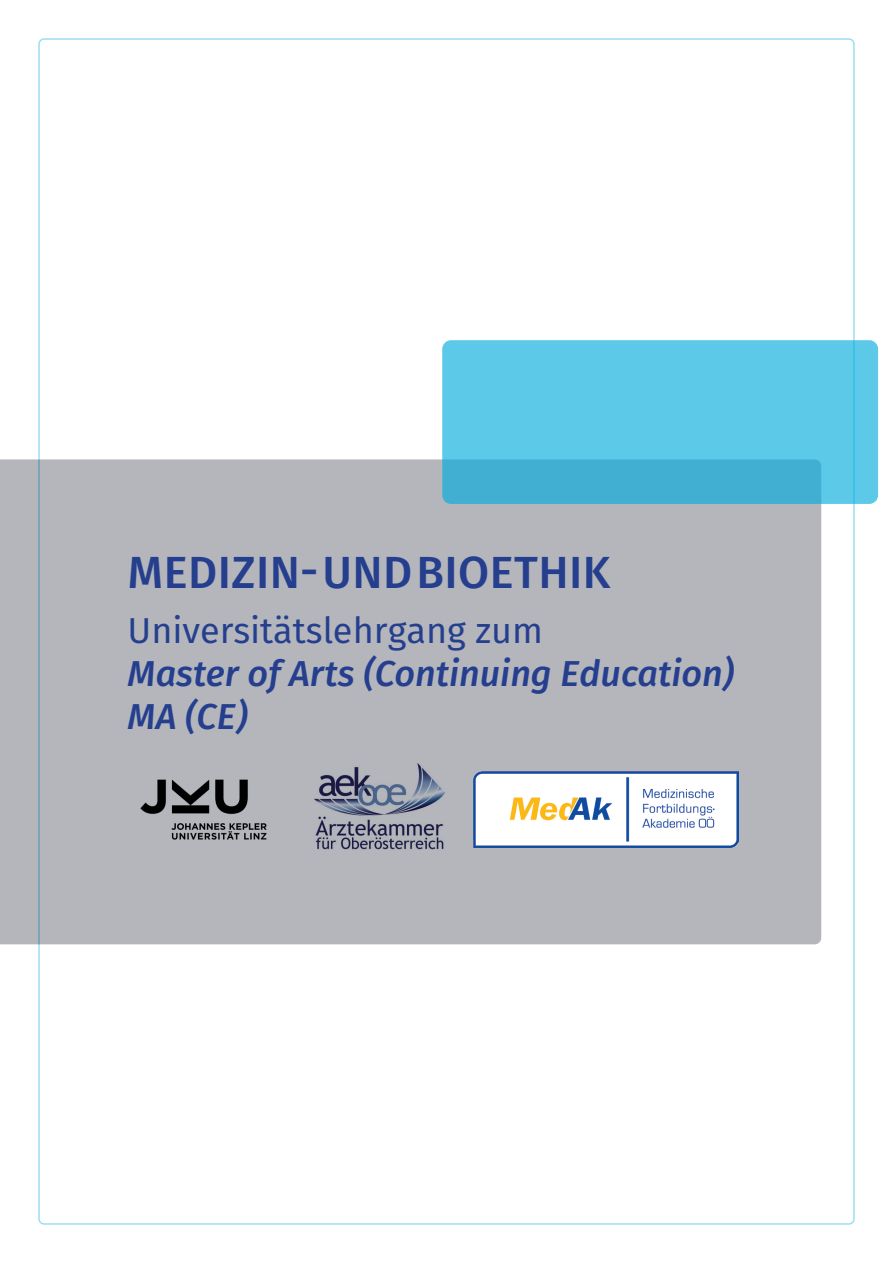
<style>
.page{position:relative;width:893px;height:1263px;background:#fff}
.page>*{position:absolute;margin:0;border:0;box-sizing:border-box;transform-origin:0 0}
.t1{font:500 45px "Fira Sans";letter-spacing:.01em;color:#253f8e}
.t2{font:italic 500 36px "Fira Sans";color:#253f8e}
.t3{font:36px "Fira Sans";color:#253f8e}
</style>
<div class="page">
<div style="left:0;top:459px;width:821px;height:485px;background:#b4b6bc"></div>
<svg style="left:443px;top:341px;width:434px;height:162px;background:#55c2e3"></svg>
<div style="left:442px;top:340px;width:436px;height:164px;border:2px solid #00acdd;border-radius:8px"></div>
<img style="left:133px;top:761px;width:151px;height:93px">
<img style="left:314px;top:763px;width:130px;height:86px">
<img style="left:474px;top:771px;width:265px;height:76px">
<p class="t1" style="left:128px;top:541px;width:484px">MEDIZIN- UND BIOETHIK</p>
<p class="t3" style="left:128px;top:605px;width:417px">Universitätslehrgang zum</p>
<p class="t2" style="left:128px;top:648px;width:608px">Master of Arts (Continuing Education)</p>
<p class="t2" style="left:128px;top:692px;width:122px">MA (CE)</p>
</div>
